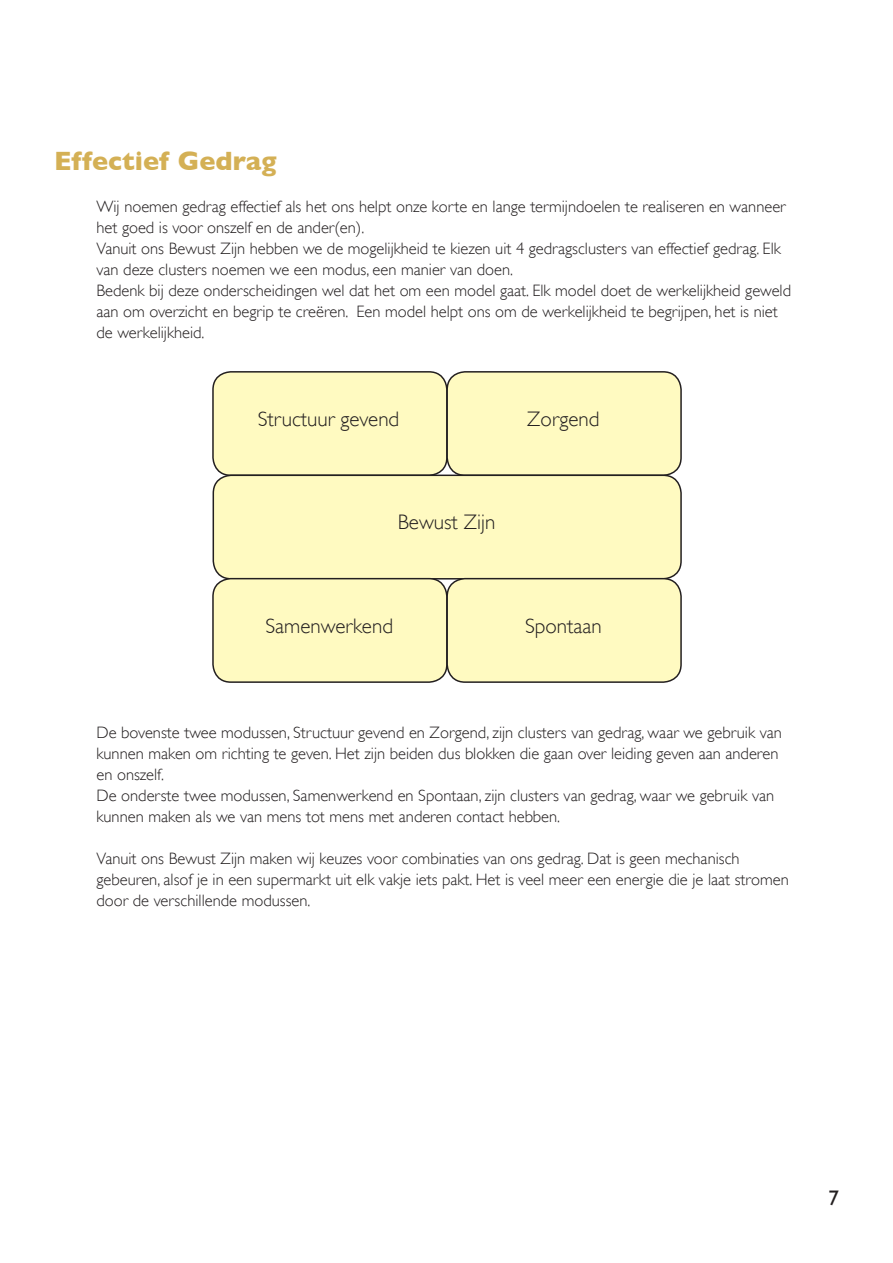
<style>
.page{position:relative;width:893px;height:1263px;background:#fff}
.page>*{position:absolute;margin:0;border:0;box-sizing:border-box;transform-origin:0 0}
.t1{font:700 27px "Gill Sans";color:#d4b055}
.t2{font:300 21px "Gill Sans";color:#231f20}
.t3{font:21px "Gill Sans";color:#231f20}
.t4{font:300 16.5px/21px "Gill Sans";color:#231f20}
</style>
<div class="page">
<div style="left:213px;top:372px;width:234px;height:103px;background:#fffac1;border-radius:18px"></div>
<div style="left:212px;top:371px;width:236px;height:105px;border:2px solid #231f20;border-radius:18px"></div>
<div style="left:447px;top:372px;width:234px;height:103px;background:#fffac1;border-radius:18px"></div>
<div style="left:446px;top:371px;width:236px;height:105px;border:2px solid #231f20;border-radius:18px"></div>
<div style="left:213px;top:475px;width:468px;height:104px;background:#fffac1;border-radius:18px"></div>
<div style="left:213px;top:475px;width:469px;height:104px;border:2px solid #231f20;border-radius:18px"></div>
<div style="left:213px;top:579px;width:234px;height:103px;background:#fffac1;border-radius:18px"></div>
<div style="left:212px;top:578px;width:236px;height:105px;border:2px solid #231f20;border-radius:18px"></div>
<div style="left:447px;top:579px;width:234px;height:103px;background:#fffac1;border-radius:18px"></div>
<div style="left:446px;top:578px;width:236px;height:105px;border:2px solid #231f20;border-radius:18px"></div>
<h1 class="t1" style="left:54px;top:145px;width:224px">Effectief Gedrag</h1>
<p class="t4" style="left:97px;top:196px;width:696px">Wij noemen gedrag effectief als het ons helpt onze korte en lange termijndoelen te realiseren en wanneer het goed is voor onszelf en de ander(en).<br>Vanuit ons Bewust Zijn hebben we de mogelijkheid te kiezen uit 4 gedragsclusters van effectief gedrag. Elk van deze clusters noemen we een modus, een manier van doen.<br>Bedenk bij deze onderscheidingen wel dat het om een model gaat. Elk model doet de werkelijkheid geweld aan om overzicht en begrip te creëren. Een model helpt ons om de werkelijkheid te begrijpen, het is niet de werkelijkheid.</p>
<p class="t2" style="left:258px;top:407px;width:143px">Structuur gevend</p>
<p class="t2" style="left:527px;top:407px;width:74px">Zorgend</p>
<p class="t2" style="left:398px;top:510px;width:99px">Bewust Zijn</p>
<p class="t2" style="left:265px;top:614px;width:129px">Samenwerkend</p>
<p class="t2" style="left:525px;top:614px;width:78px">Spontaan</p>
<p class="t4" style="left:97px;top:721px;width:687px">De bovenste twee modussen, Structuur gevend en Zorgend, zijn clusters van gedrag, waar we gebruik van kunnen maken om richting te geven. Het zijn beiden dus blokken die gaan over leiding geven aan anderen en onszelf.<br>De onderste twee modussen, Samenwerkend en Spontaan, zijn clusters van gedrag, waar we gebruik van kunnen maken als we van mens tot mens met anderen contact hebben.</p>
<p class="t4" style="left:97px;top:847px;width:694px">Vanuit ons Bewust Zijn maken wij keuzes voor combinaties van ons gedrag. Dat is geen mechanisch gebeuren, alsof je in een supermarkt uit elk vakje iets pakt. Het is veel meer een energie die je laat stromen door de verschillende modussen.</p>
<p class="t3" style="left:828px;top:1186px;width:12px">7</p>
</div>
